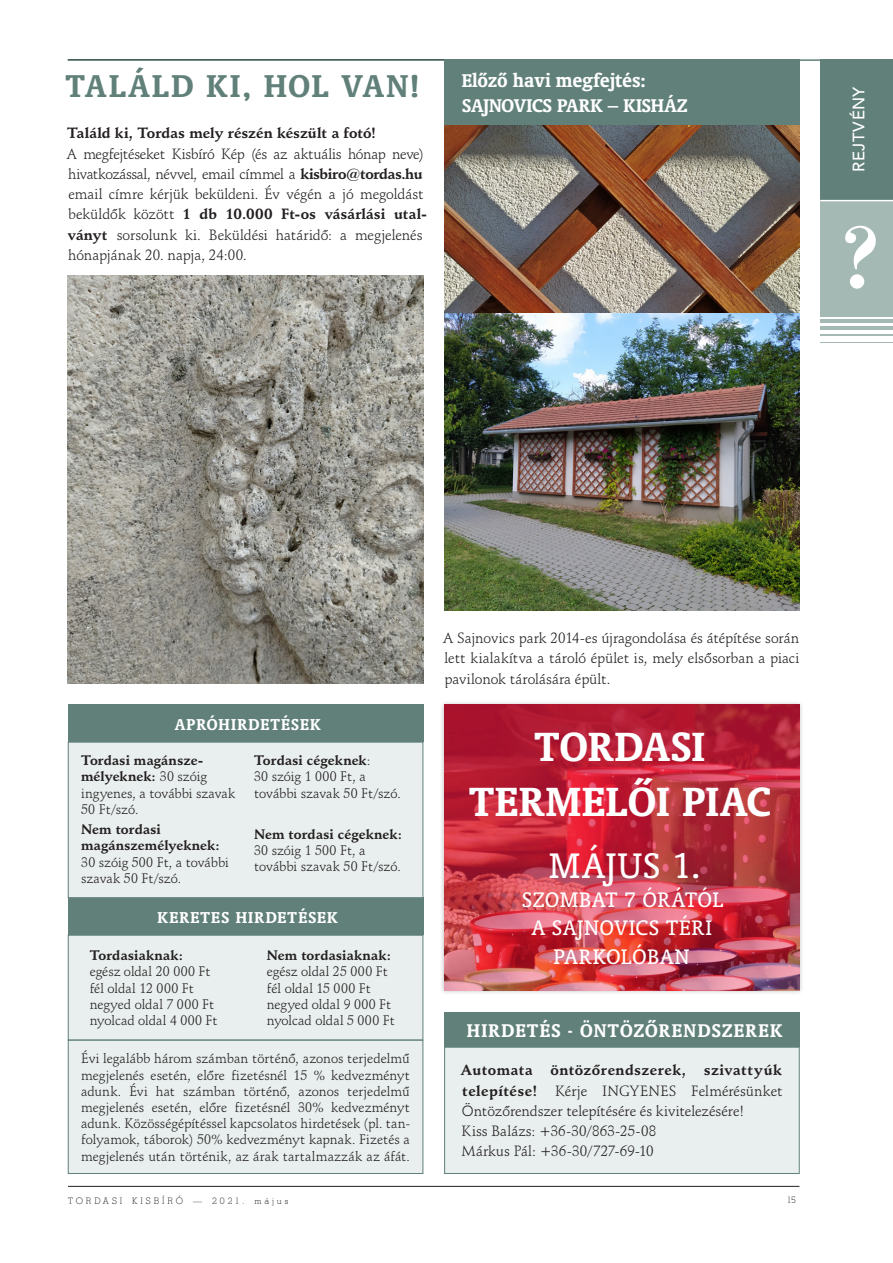
<style>
.page{position:relative;width:893px;height:1263px;background:#fff}
.page>*{position:absolute;margin:0;border:0;box-sizing:border-box;transform-origin:0 0}
.t1{font:87px "B Bodoni Md SCPFL";color:#fff}
.t2{font:700 46.5px/55.8px "Oranda PFL";letter-spacing:.015em;color:#fff;text-align:center}
.t3{font:40.5px "Oranda PFL";letter-spacing:.025em;color:#fff}
.t4{font:700 36px "Oranda PFL";letter-spacing:.07em;color:#608079}
.t5{font:24px/28.8px "Oranda PFL";letter-spacing:.015em;color:#fff;text-align:center}
.t6{font:700 21px/25.2px "Oranda PFL";letter-spacing:.01em;color:#fff}
.t7{font:700 21px "Oranda PFL";letter-spacing:.06em;color:#fff}
.t8{font:700 18px "Oranda PFL";letter-spacing:.065em;color:#fff}
.t9{font:16.5px "Avenir Md PFL";color:#fff}
.t10{font:14.55px/20.2px "Schneidler PFL";letter-spacing:-.005em;color:#231f20}
.t11{font:700 14.55px "Schneidler PFL";color:#231f20}
.t12{font:13.5px/16.2px "Schneidler PFL";letter-spacing:-.005em;color:#231f20}
.t13{font:700 13.5px/16.2px "Schneidler PFL";letter-spacing:.005em;color:#231f20}
.t14{font:9px "Stymie Lt PFL";letter-spacing:.315em;color:#231f20}
.s1{font-weight:700}
</style>
<div class="page">
<hr style="left:68px;top:1186px;width:731px;height:1px;background:#231f20">
<img style="left:444px;top:124px;width:355px;height:487px">
<div style="left:440px;top:700px;width:364px;height:295px;background:#231f20;opacity:.26"></div>
<img style="left:444px;top:705px;width:355px;height:286px">
<div style="left:444px;top:1012px;width:355px;height:35px;background:#608079"></div>
<div style="left:445px;top:1047px;width:354px;height:126px;background:#e9efee"></div>
<div style="left:444px;top:1047px;width:355px;height:127px;border:1px solid #608079"></div>
<div style="left:68px;top:705px;width:355px;height:37px;background:#608079"></div>
<div style="left:68px;top:898px;width:355px;height:37px;background:#608079"></div>
<div style="left:68px;top:742px;width:355px;height:156px;background:#e9efee"></div>
<div style="left:68px;top:742px;width:355px;height:156px;border:1px solid #608079"></div>
<div style="left:68px;top:935px;width:355px;height:105px;background:#e9efee"></div>
<div style="left:68px;top:935px;width:355px;height:105px;border:1px solid #608079"></div>
<div style="left:68px;top:1040px;width:355px;height:133px;background:#e9efee"></div>
<div style="left:68px;top:1040px;width:355px;height:134px;border:1px solid #608079"></div>
<div style="left:444px;top:59px;width:355px;height:65px;background:#608079"></div>
<hr style="left:68px;top:59px;width:825px;height:2px;background:#608079">
<div style="left:820px;top:200px;width:73px;height:143px;background:#a4b9b4"></div>
<div style="left:820px;top:59px;width:73px;height:141px;background:#608079"></div>
<hr style="left:820px;top:200px;width:73px;height:1px;background:#fff">
<div style="left:820px;top:336px;width:73px;height:5px;background:#fff"></div>
<hr style="left:820px;top:330px;width:73px;height:4px;background:#fff">
<hr style="left:820px;top:323px;width:73px;height:3px;background:#fff">
<hr style="left:820px;top:317px;width:73px;height:1px;background:#fff">
<img style="left:68px;top:276px;width:355px;height:407px">
<h3 class="t4" style="left:66px;top:64px;width:355px">TALÁLD KI, HOL VAN!</h3>
<p class="t11" style="left:67px;top:124px;width:310px">Találd ki, Tordas mely részén készült a fotó!</p>
<p class="t10" style="left:67px;top:144px;width:361px">A megfejtéseket Kisbíró Kép (és az aktuális hónap neve) hivatkozással, névvel, email címmel a <span class="s1">kisbiro@tordas.hu </span>email címre kérjük beküldeni. Év végén a jó megoldást beküldők között <span class="s1">1 db 10.000 Ft-os vásárlási utal&shy;ványt</span> sorsolunk ki. Beküldési határidő: a megjelenés hónapjának 20. napja, 24:00.</p>
<h3 class="t6" style="left:462px;top:67px;width:227px">Előző havi megfejtés:<br>SAJNOVICS PARK – KISHÁZ</h3>
<p class="t9" style="left:849px;top:172px;width:87px;rotate:-90deg">REJTVÉNY</p>
<h1 class="t1" style="left:840px;top:208px;width:37px">?</h1>
<h3 class="t8" style="left:175px;top:713px;width:147px">APRÓHIRDETÉSEK</h3>
<p class="t12" style="left:81px;top:752px;width:156px"><span class="s1">Tordasi magánsze&shy;mélyeknek:</span> 30 szóig ingyenes, a további szavak<br>50 Ft/szó.</p>
<p class="t13" style="left:81px;top:821px;width:140px">Nem tordasi magánszemélyeknek:</p>
<p class="t12" style="left:81px;top:854px;width:149px">30 szóig 500 Ft, a további szavak 50 Ft/szó.</p>
<p class="t12" style="left:254px;top:752px;width:148px"><span class="s1">Tordasi cégeknek</span>:<br>30 szóig 1 000 Ft, a további szavak 50 Ft/szó.</p>
<p class="t13" style="left:254px;top:826px;width:149px">Nem tordasi cégeknek:</p>
<p class="t12" style="left:254px;top:842px;width:148px">30 szóig 1 500 Ft, a további szavak 50 Ft/szó.</p>
<h3 class="t8" style="left:157px;top:906px;width:182px">KERETES HIRDETÉSEK</h3>
<p class="t13" style="left:267px;top:947px;width:126px">Nem tordasiaknak:</p>
<p class="t12" style="left:267px;top:964px;width:130px">egész oldal 25 000 Ft fél oldal 15 000 Ft negyed oldal 9 000 Ft nyolcad oldal 5 000 Ft</p>
<p class="t12" style="left:81px;top:1050px;width:330px;text-align:justify">Évi legalább három számban történő, azonos terjedelmű megjelenés esetén, előre fizetésnél 15 % kedvezményt adunk. Évi hat számban történő, azonos terjedelmű megjelenés esetén, előre fizetésnél 30% kedvezményt adunk. Közösségépítéssel kapcsolatos hirdetések (pl. tan&shy;folyamok, táborok) 50% kedvezményt kapnak. Fizetés a megjelenés után történik, az árak tartalmazzák az áfát.</p>
<p class="t13" style="left:90px;top:947px;width:95px">Tordasiaknak:</p>
<p class="t12" style="left:90px;top:964px;width:130px">egész oldal 20 000 Ft fél oldal 12 000 Ft negyed oldal 7 000 Ft nyolcad oldal 4 000 Ft</p>
<p class="t10" style="left:443px;top:628px;width:358px;text-align:justify">A Sajnovics park 2014-es újragondolása és átépítése során lett kialakítva a tároló épület is, mely elsősorban a piaci pavilonok tárolására épült.</p>
<h2 class="t2" style="left:469px;top:717px;width:303px">TORDASI<br>TERMELŐI PIAC</h2>
<h3 class="t3" style="left:549px;top:842px;width:153px">MÁJUS 1.</h3>
<h3 class="t5" style="left:522px;top:884px;width:203px">SZOMBAT 7 ÓRÁTÓL<br>A SAJNOVICS TÉRI<br>PARKOLÓBAN</h3>
<h3 class="t7" style="left:467px;top:1018px;width:317px">HIRDETÉS - ÖNTÖZŐRENDSZEREK</h3>
<p class="t10" style="left:461px;top:1060px;width:323px"><span class="s1">Automata öntözőrendszerek, szivattyúk telepítése!</span> Kérje INGYENES Felmérésünket Öntözőrendszer telepítésére és kivitelezésére!<br>Kiss Balázs: +36-30/863-25-08<br>Márkus Pál: +36-30/727-69-10</p>
<p class="t14" style="left:68px;top:1195px;width:222px">TORDASI KISBÍRÓ — 2021. május</p>
<p class="t14" style="left:787px;top:1195px;width:11px">15</p>
</div>
